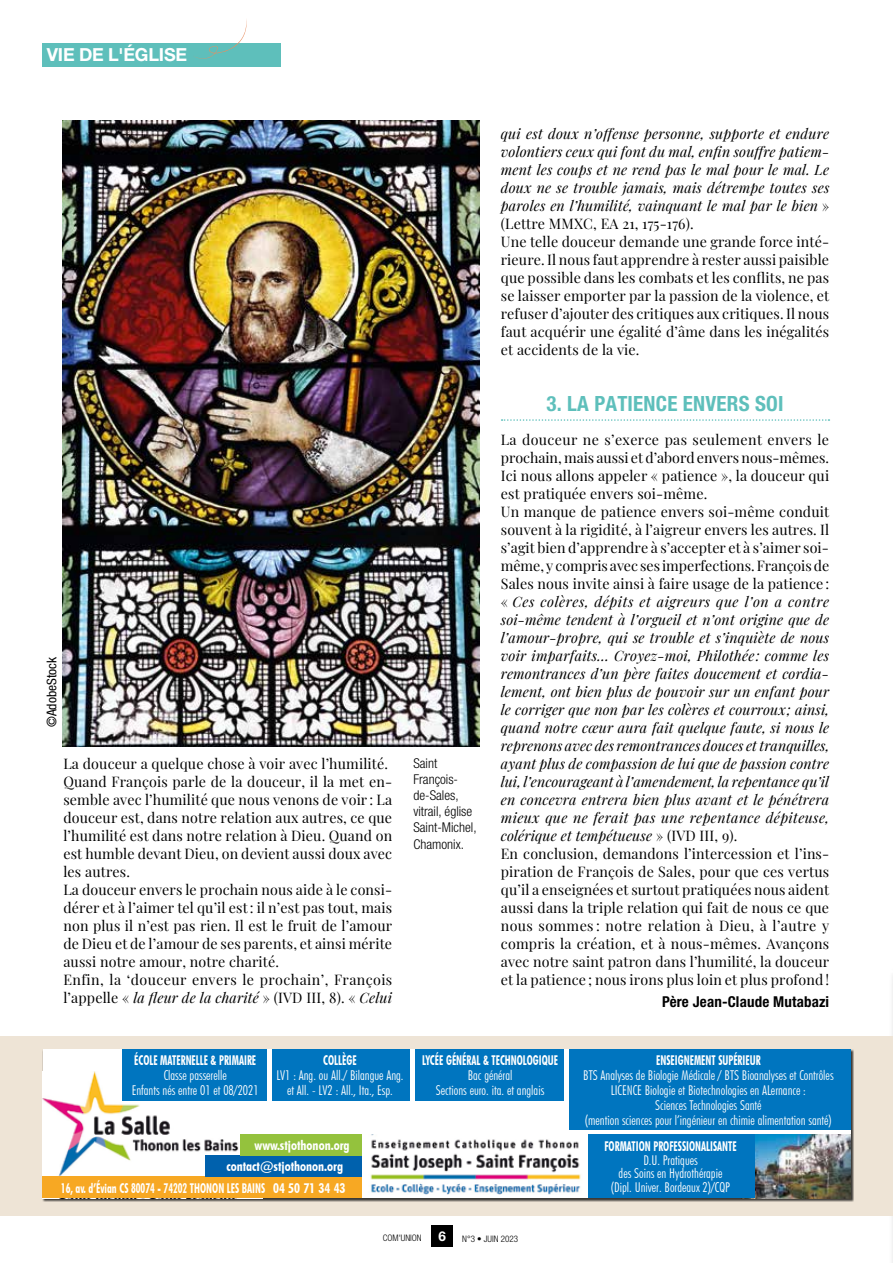
<style>
.page{position:relative;width:893px;height:1263px;background:#fff}
.page>*{position:absolute;margin:0;border:0;box-sizing:border-box;transform-origin:0 0}
.t1{font:700 condensed 21px "Helvetica Neue LT Std";letter-spacing:.01em;color:#5ebfbb}
.t2{font:700 18px "Helvetica Neue LT Std";letter-spacing:-.01em;color:#fff}
.t3{font:700 condensed 15px "Helvetica Neue LT Std";letter-spacing:.01em;color:#000}
.t4{font:14.25px/18px "Playfair Display";letter-spacing:.01em;color:#000}
.t5{font:300 condensed 13.5px/15px "Futura BT";color:#fff;text-align:center}
.t6{font:700 condensed 13.5px "Futura BT";color:#fff;scale:.8 1}
.t7{font:300 condensed 13.5px/16.2px "Helvetica Neue LT Std";color:#000}
.t8{font:700 condensed 13.5px "Futura BT";color:#fff}
.t9{font:condensed 13.5px "Helvetica Neue";color:#000}
.t10{font:300 condensed 9px "Helvetica Neue LT Std";color:#000}
.s1{font-style:italic}
.s2{font-weight:700;font-stretch:normal;font-size:13.5px;color:#fff}
</style>
<div class="page">
<div style="left:888px;top:965px;width:5px;height:298px;background:#fbfbfb"></div>
<div style="left:42px;top:43px;width:239px;height:23px;background:#5ebfbb"></div>
<svg style="left:194px;top:19px;width:53px;height:40px"></svg>
<img style="left:62px;top:120px;width:418px;height:626px">
<svg style="left:502px;top:419px;width:327px;height:2px"></svg>
<div style="left:0;top:1036px;width:893px;height:180px;background:#eee4d6"></div>
<div style="left:43px;top:1049px;width:811px;height:153px;background:#000;opacity:.75"></div>
<div style="left:43px;top:1049px;width:807px;height:149px;background:#fff"></div>
<img style="left:43px;top:1071px;width:219px;height:106px">
<div style="left:122px;top:1049px;width:144px;height:51px;background:#0075bf"></div>
<div style="left:43px;top:1177px;width:319px;height:21px;background:#f7a823"></div>
<div style="left:206px;top:1155px;width:156px;height:22px;background:#0061ad"></div>
<div style="left:240px;top:1134px;width:122px;height:21px;background:#94c23d"></div>
<div style="left:415px;top:1049px;width:148px;height:51px;background:#0075bf"></div>
<img style="left:370px;top:1134px;width:211px;height:61px">
<img style="left:755px;top:1134px;width:95px;height:64px">
<div style="left:272px;top:1049px;width:138px;height:51px;background:#0075bf"></div>
<div style="left:568px;top:1049px;width:282px;height:81px;background:#0075bf"></div>
<div style="left:588px;top:1134px;width:167px;height:64px;background:#0075bf"></div>
<div style="left:432px;top:1225px;width:21px;height:22px;background:#000"></div>
<p class="t2" style="left:47px;top:43px;width:142px">VIE DE L'ÉGLISE</p>
<p class="t9" style="left:44px;top:727px;width:72px;rotate:-90deg">©AdobeStock</p>
<p class="t4" style="left:63px;top:754px;width:330px">La douceur a quelque chose à voir avec l’humilité.<br>Quand François parle de la douceur, il la met en&shy;semble avec l’humilité que nous venons de voir : La douceur est, dans notre relation aux autres, ce que l’humilité est dans notre relation à Dieu. Quand on est humble devant Dieu, on devient aussi doux avec les autres.<br>La douceur envers le prochain nous aide à le consi&shy;dérer et à l’aimer tel qu’il est: il n’est pas tout, mais non plus il n’est pas rien. Il est le fruit de l’amour de Dieu et de l’amour de ses parents, et ainsi mérite aussi notre amour, notre charité.<br>Enfin, la ‘douceur envers le prochain’, François l’appelle « <span class="s1">la fleur de la charité</span> » (IVD III, 8). « <span class="s1">Celui</span></p>
<p class="t7" style="left:413px;top:755px;width:65px">Saint<br>François&shy;de-Sales, vitrail, église<br>Saint-Michel,<br>Chamonix.</p>
<p class="t4" style="left:501px;top:124px;width:330px"><span class="s1">qui est doux n’offense personne, supporte et endure volontiers ceux qui font du mal, enfin souffre patiem&shy;ment les coups et ne rend pas le mal pour le mal. Le doux ne se trouble jamais, mais détrempe toutes ses paroles en l’humilité, vainquant le mal par le bien</span> » (Lettre MMXC, EA 21, 175-176).<br>Une telle douceur demande une grande force inté&shy;rieure. Il nous faut apprendre à rester aussi paisible que possible dans les combats et les conflits, ne pas se laisser emporter par la passion de la violence, et refuser d’ajouter des critiques aux critiques. Il nous faut acquérir une égalité d’âme dans les inégalités et accidents de la vie.</p>
<h1 class="t1" style="left:546px;top:391px;width:236px">3. LA PATIENCE ENVERS SOI</h1>
<p class="t4" style="left:501px;top:430px;width:330px">La douceur ne s’exerce pas seulement envers le prochain, mais aussi et d’abord envers nous-mêmes.<br>Ici nous allons appeler « patience », la douceur qui est pratiquée envers soi-même.<br>Un manque de patience envers soi-même conduit souvent à la rigidité, à l’aigreur envers les autres. Il s’agit bien d’apprendre à s’accepter et à s’aimer soi&shy;même, y compris avec ses imperfections. François de Sales nous invite ainsi à faire usage de la patience : « <span class="s1">Ces colères, dépits et aigreurs que l’on a contre soi-même tendent à l’orgueil et n’ont origine que de l’amour-propre, qui se trouble et s’inquiète de nous voir imparfaits… Croyez-moi, Philothée : comme les remontrances d’un père faites doucement et cordia&shy;lement, ont bien plus de pouvoir sur un enfant pour le corriger que non par les colères et courroux ; ainsi, quand notre cœur aura fait quelque faute, si nous le reprenons avec des remontrances douces et tranquilles, ayant plus de compassion de lui que de passion contre lui, l’encourageant à l’amendement, la repentance qu’il en concevra entrera bien plus avant et le pénétrera mieux que ne ferait pas une repentance dépiteuse, colérique et tempétueuse</span> » (IVD III, 9).<br>En conclusion, demandons l’intercession et l’ins&shy;piration de François de Sales, pour que ces vertus qu’il a enseignées et surtout pratiquées nous aident aussi dans la triple relation qui fait de nous ce que nous sommes : notre relation à Dieu, à l’autre y compris la création, et à nous-mêmes. Avançons avec notre saint patron dans l’humilité, la douceur et la patience ; nous irons plus loin et plus profond !</p>
<p class="t3" style="left:662px;top:993px;width:169px">Père Jean-Claude Mutabazi</p>
<p class="t6" style="left:134px;top:1052px;width:154px">ÉCOLE MATERNELLE &amp; PRIMAIRE</p>
<p class="t5" style="left:132px;top:1067px;width:128px">Classe passerelle<br>Enfants nés entre 01 et 08/2021</p>
<p class="t6" style="left:323px;top:1052px;width:43px">COLLÈGE</p>
<p class="t5" style="left:276px;top:1067px;width:129px">LV1 : Ang. ou All./ Bilangue Ang. et All. - LV2 : All., Ita., Esp.</p>
<p class="t8" style="left:255px;top:1137px;width:97px">www.stjothonon.org</p>
<p class="t8" style="left:226px;top:1158px;width:118px">contact@stjothonon.org</p>
<p class="t6" style="left:61px;top:1179px;width:357px">16, av. d’Évian CS 80074 - 74202 THONON LES BAINS 04 50 71 34 43</p>
<p class="t6" style="left:422px;top:1052px;width:172px">LYCÉE GÉNÉRAL &amp; TECHNOLOGIQUE</p>
<p class="t5" style="left:436px;top:1067px;width:110px">Bac général<br>Sections euro. ita. et anglais</p>
<p class="t6" style="left:656px;top:1052px;width:132px">ENSEIGNEMENT SUPÉRIEUR</p>
<p class="t5" style="left:583px;top:1067px;width:252px">BTS Analyses de Biologie Médicale / BTS Bioanalyses et Contrôles LICENCE Biologie et Biotechnologies en ALernance :<br>Sciences Technologies Santé<br>(mention sciences pour l’ingénieur en chimie alimentation santé)</p>
<p class="t6" style="left:604px;top:1138px;width:167px">FORMATION PROFESSIONALISANTE</p>
<p class="t5" style="left:611px;top:1153px;width:121px;line-height:13.5px">D.U. Pratiques<br>des Soins en Hydrothérapie (Dipl. Univer. Bordeaux 2)/CQP</p>
<p class="t10" style="left:383px;top:1232px;width:40px">COM'UNION</p>
<p class="t10" style="left:439px;top:1233px;width:81px"><span class="s2">6</span> N°3 • Juin 2023</p>
</div>
